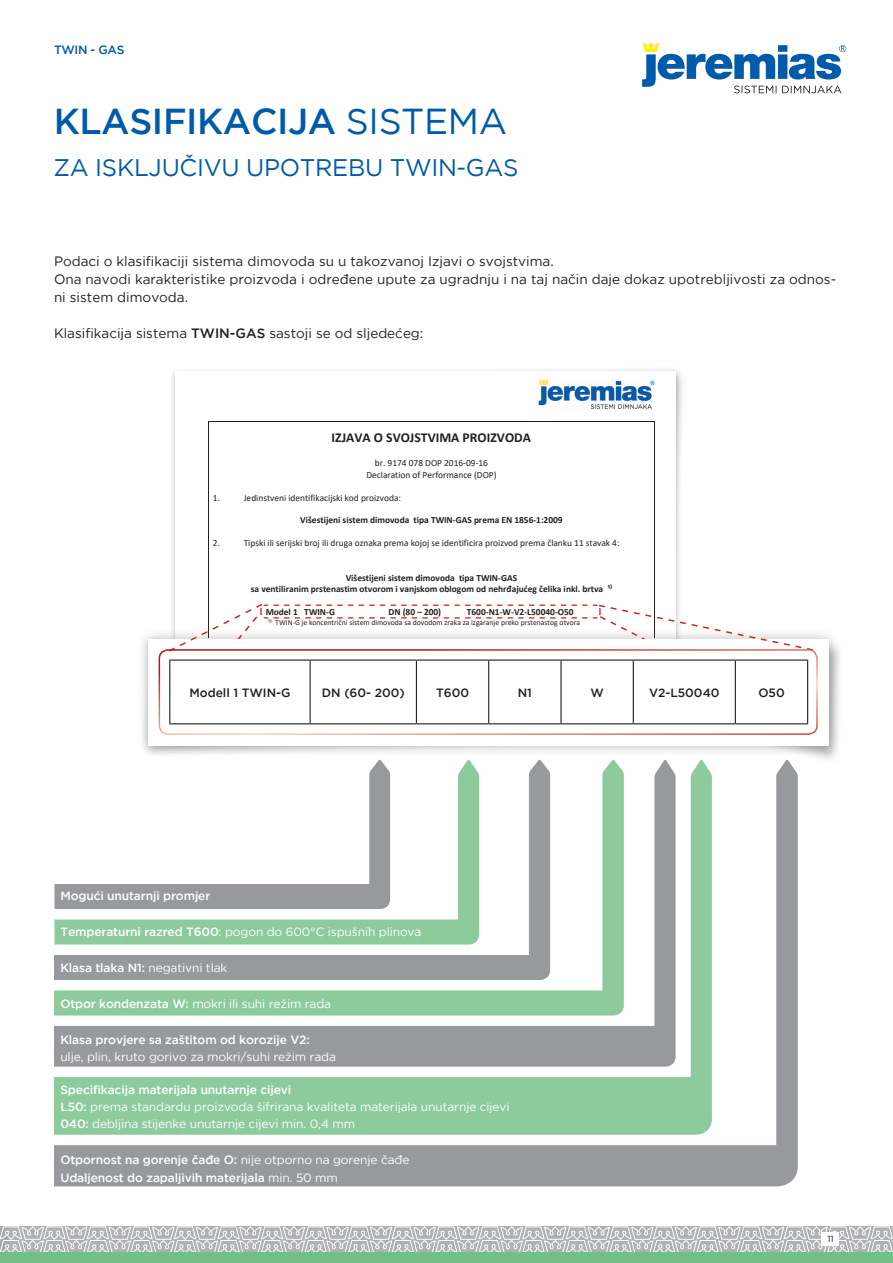
<style>
.page{position:relative;width:893px;height:1263px;background:#fff}
.page>*{position:absolute;margin:0;border:0;box-sizing:border-box;transform-origin:0 0}
.t1{font:500 36px "Gotham";letter-spacing:-.01em;color:#015aaa}
.t2{font:24px "Gotham";letter-spacing:-.01em;color:#015aaa}
.t3{font:700 13.65px "Calibri";color:#231f20}
.t4{font:13.5px/18px "Gotham";color:#231f20}
.t5{font:12px/17.2px "Gotham";letter-spacing:-.01em;color:#fff}
.t6{font:500 12px/17.2px "Gotham";letter-spacing:-.01em;color:#fff}
.t7{font:500 12px "Gotham";color:#231f20}
.t8{font:500 12px "Gotham";letter-spacing:-.025em;color:#015aaa}
.t9{font:700 9.45px/11.6px "Calibri";letter-spacing:-.005em;color:#231f20;text-align:center}
.t10{font:9.45px/11.4px "Calibri";color:#231f20;text-align:center}
.t11{font:9px "Gotham";color:#231f20}
.t12{font:7.65px "Calibri";color:#231f20}
.s1{font-weight:400}
.s2{font-weight:500}
</style>
<div class="page">
<svg style="left:0;top:1226px;width:893px;height:26px;background:#c6c6c9"></svg>
<div style="left:822px;top:1233px;width:17px;height:13px;background:#fff"></div>
<div style="left:0;top:1252px;width:893px;height:11px;background:#70c088"></div>
<div style="left:170px;top:367px;width:512px;height:286px;background:#231f20;opacity:.3"></div>
<div style="left:175px;top:372px;width:500px;height:273px;background:#fff"></div>
<img style="left:538px;top:379px;width:117px;height:30px">
<hr style="left:209px;top:421px;width:445px;height:1px;background:#231f20">
<hr style="left:208px;top:422px;width:1px;height:216px;background:#231f20">
<hr style="left:654px;top:422px;width:1px;height:216px;background:#231f20">
<svg style="left:54px;top:765px;width:744px;height:421px;fill:#97999c"></svg>
<svg style="left:54px;top:765px;width:658px;height:370px;fill:#8dcb9d"></svg>
<svg style="left:54px;top:759px;width:622px;height:307px"></svg>
<div style="left:433px;top:641px;width:410px;height:124px;background:#fff"></div>
<div style="left:137px;top:628px;width:703px;height:129px;background:#231f20;opacity:.3"></div>
<svg style="left:148px;top:602px;width:680px;height:143px"></svg>
<div style="left:159px;top:649px;width:659px;height:86px;border:2px solid #fff;border-radius:9px"></div>
<svg style="left:642px;top:43px;width:204px;height:50px"></svg>
<p class="t8" style="left:54px;top:42px;width:72px">TWIN - GAS</p>
<h1 class="t1" style="left:54px;top:97px;width:455px">KLASIFIKACIJA <span class="s1">SISTEMA</span></h1>
<h2 class="t2" style="left:54px;top:152px;width:466px">ZA ISKLJUČIVU UPOTREBU TWIN-GAS</h2>
<p class="t4" style="left:54px;top:252px;width:784px">Podaci o klasifikaciji sistema dimovoda su u takozvanoj Izjavi o svojstvima.<br>Ona navodi karakteristike proizvoda i određene upute za ugradnju i na taj način daje dokaz upotrebljivosti za odnos&shy;ni sistem dimovoda.</p>
<p class="t4" style="left:54px;top:324px;width:371px">Klasifikacija sistema <span class="s2">TWIN-GAS</span> sastoji se od sljedećeg:</p>
<p class="t3" style="left:332px;top:428px;width:201px">IZJAVA O SVOJSTVIMA PROIZVODA</p>
<p class="t10" style="left:366px;top:457px;width:132px">br. 9174 078 DOP 2016-09-16<br>Declaration of Performance (DOP)</p>
<p class="t10" style="left:213px;top:491px;width:9px">1.</p>
<p class="t10" style="left:244px;top:491px;width:159px">Jedinstveni identifikacijski kod proizvoda:</p>
<p class="t9" style="left:300px;top:514px;width:264px">Višestijeni sistem dimovoda tipa TWIN-GAS prema EN 1856-1:2009</p>
<p class="t10" style="left:213px;top:537px;width:9px">2.</p>
<p class="t10" style="left:244px;top:537px;width:377px">Tipski ili serijski broj ili druga oznaka prema kojoj se identificira proizvod prema članku 11 stavak 4:</p>
<p class="t9" style="left:251px;top:572px;width:363px">Višestijeni sistem dimovoda tipa TWIN-GAS<br>sa ventiliranim prstenastim otvorom i vanjskom oblogom od nehrđajućeg čelika inkl. brtva ¹⁾</p>
<p class="t9" style="left:266px;top:606px;width:71px">Model 1 TWIN-G</p>
<p class="t9" style="left:388px;top:606px;width:54px">DN (80 – 200)</p>
<p class="t9" style="left:467px;top:606px;width:108px">T600-N1-W-V2-L50040-O50</p>
<p class="t12" style="left:268px;top:617px;width:313px">¹⁾ TWIN-G je koncentrični sistem dimovoda sa dovodom zraka za izgaranje preko prstenastog otvora</p>
<p class="t7" style="left:189px;top:685px;width:103px">Modell 1 TWIN-G</p>
<p class="t7" style="left:322px;top:685px;width:84px">DN (60- 200)</p>
<p class="t7" style="left:436px;top:685px;width:35px">T600</p>
<p class="t7" style="left:518px;top:685px;width:16px">N1</p>
<p class="t7" style="left:590px;top:685px;width:15px">W</p>
<p class="t7" style="left:649px;top:685px;width:72px">V2-L50040</p>
<p class="t7" style="left:758px;top:685px;width:28px">O50</p>
<p class="t10" style="left:213px;top:691px;width:9px">3.</p>
<p class="t6" style="left:60px;top:887px;width:151px">Mogući unutarnji promjer</p>
<p class="t5" style="left:60px;top:923px;width:363px"><span class="s2">Temperaturni razred T600</span>: pogon do 600°C ispušnih plinova</p>
<p class="t6" style="left:60px;top:959px;width:168px">Klasa tlaka N1: <span class="s1">negativni tlak</span></p>
<p class="t5" style="left:60px;top:995px;width:272px"><span class="s2">Otpor kondenzata W:</span> mokri ili suhi režim rada</p>
<p class="t6" style="left:60px;top:1031px;width:251px">Klasa provjere sa zaštitom od korozije V2:</p>
<p class="t5" style="left:60px;top:1048px;width:277px">ulje, plin, kruto gorivo za mokri/suhi režim rada</p>
<p class="t5" style="left:60px;top:1081px;width:451px"><span class="s2">Specifikacija materijala unutarnje cijevi<br>L50:</span> prema standardu proizvoda šifrirana kvaliteta materijala unutarnje cijevi<br><span class="s2">040:</span> debljina stijenke unutarnje cijevi min. 0,4 mm</p>
<p class="t6" style="left:60px;top:1151px;width:351px">Otpornost na gorenje čađe O: <span class="s1">nije otporno na gorenje čađe<br></span>Udaljenost do zapaljivih materijala <span class="s1">min. 50 mm</span></p>
<p class="t11" style="left:827px;top:1233px;width:8px">11</p>
</div>
